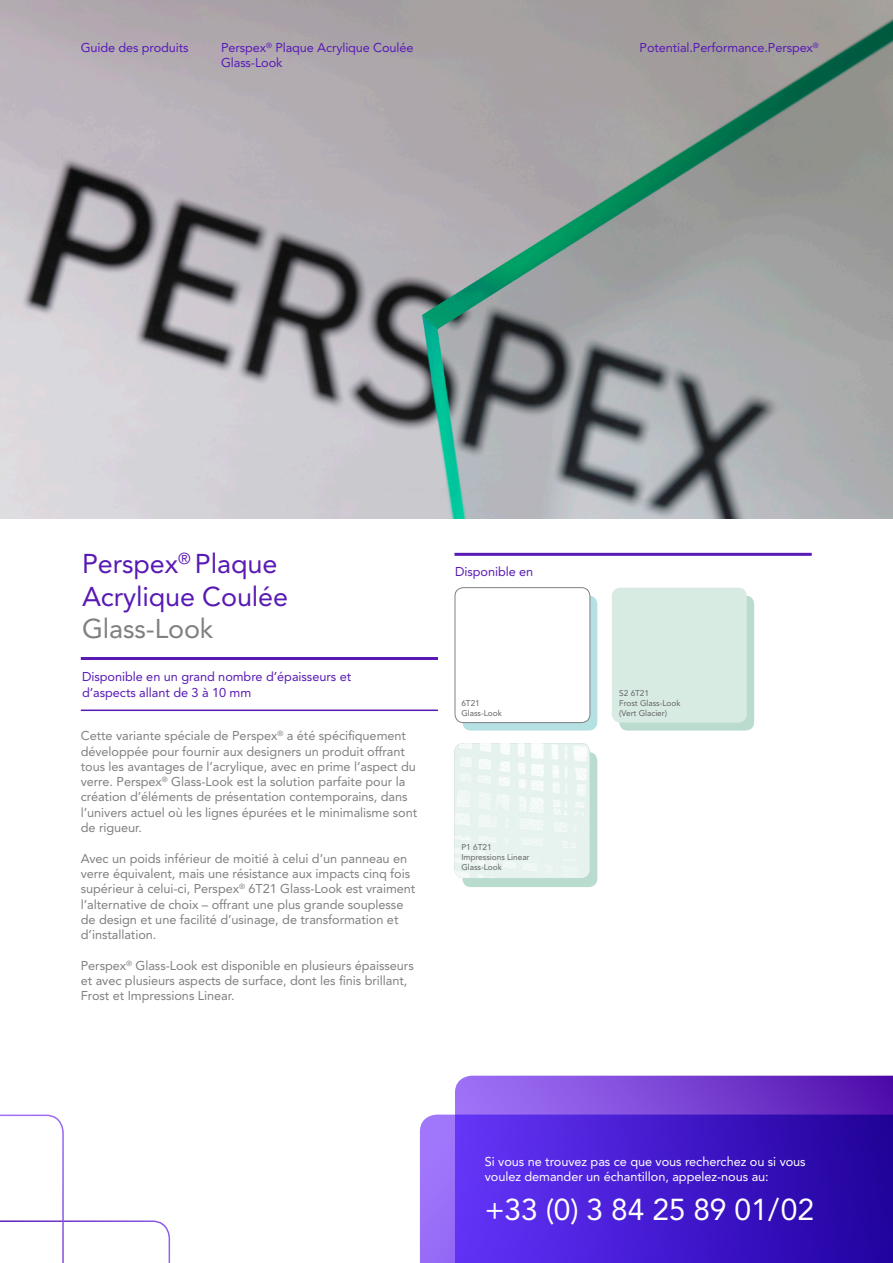
<style>
.page{position:relative;width:893px;height:1263px;background:#fff}
.page>*{position:absolute;margin:0;border:0;box-sizing:border-box;transform-origin:0 0}
.t1{font:30px "Avenir LT Std";letter-spacing:-.005em;color:#fff}
.t2{font:27px/32.4px "Avenir LT Std";letter-spacing:-.005em;color:#581ab4}
.t3{font:27px "Avenir LT Std";letter-spacing:-.005em;color:#808083}
.t4{font:12.75px/15.3px "Avenir LT Std";letter-spacing:-.005em;color:#808083}
.t5{font:12.75px/15.3px "Avenir LT Std";letter-spacing:-.01em;color:#581ab4}
.t6{font:12.75px/15.3px "Avenir LT Std";letter-spacing:-.005em;color:#fff}
.t7{font:8.25px/10.1px "Avenir LT Std";letter-spacing:-.005em;color:#636366}
</style>
<div class="page">
<div style="left:462px;top:752px;width:135px;height:135px;background:#badccf;border-radius:9px"></div>
<img style="left:455px;top:743px;width:135px;height:135px">
<img style="left:0;top:0;width:893px;height:519px">
<hr style="left:81px;top:709px;width:357px;height:2px;background:#581ab4">
<hr style="left:81px;top:657px;width:357px;height:3px;background:#581ab4">
<hr style="left:454px;top:553px;width:358px;height:3px;background:#581ab4">
<svg style="left:0;top:1114px;width:170px;height:149px"></svg>
<svg style="left:455px;top:1076px;width:438px;height:38px;background:#7a44d3"></svg>
<svg style="left:420px;top:1114px;width:473px;height:149px;background:#4920ce"></svg>
<div style="left:462px;top:596px;width:135px;height:134px;background:#b6e1e2;border-radius:9px"></div>
<div style="left:619px;top:596px;width:135px;height:134px;background:#badccf;border-radius:9px"></div>
<div style="left:455px;top:588px;width:135px;height:135px;background:#fff;border-radius:9px"></div>
<div style="left:455px;top:587px;width:135px;height:136px;border:1px solid #808083;border-radius:9px"></div>
<div style="left:612px;top:588px;width:135px;height:135px;background:#d8ebe3;border-radius:9px"></div>
<p class="t5" style="left:81px;top:40px;width:109px">Guide des produits</p>
<p class="t5" style="left:221px;top:40px;width:194px">Perspex<sup>®</sup> Plaque Acrylique Coulée<br>Glass-Look</p>
<p class="t5" style="left:640px;top:40px;width:181px">Potential.Performance.Perspex<sup>®</sup></p>
<p class="t2" style="left:82px;top:548px;width:208px">Perspex<sup>®</sup> Plaque<br>Acrylique Coulée</p>
<p class="t3" style="left:82px;top:613px;width:133px">Glass-Look</p>
<p class="t5" style="left:82px;top:669px;width:271px">Disponible en un grand nombre d’épaisseurs et d’aspects allant de 3 à 10 mm</p>
<p class="t4" style="left:81px;top:728px;width:338px">Cette variante spéciale de Perspex<sup>®</sup> a été spécifiquement développée pour fournir aux designers un produit offrant tous les avantages de l’acrylique, avec en prime l’aspect du verre. Perspex<sup>®</sup> Glass-Look est la solution parfaite pour la création d’éléments de présentation contemporains, dans l’univers actuel où les lignes épurées et le minimalisme sont de rigueur.</p>
<p class="t4" style="left:81px;top:851px;width:336px">Avec un poids inférieur de moitié à celui d’un panneau en verre équivalent, mais une résistance aux impacts cinq fois supérieur à celui-ci, Perspex<sup>®</sup> 6T21 Glass-Look est vraiment l’alternative de choix – offrant une plus grande souplesse de design et une facilité d’usinage, de transformation et d’installation.</p>
<p class="t4" style="left:81px;top:958px;width:334px">Perspex<sup>®</sup> Glass-Look est disponible en plusieurs épaisseurs et avec plusieurs aspects de surface, dont les finis brillant,<br>Frost et Impressions Linear.</p>
<p class="t5" style="left:455px;top:564px;width:80px">Disponible en</p>
<p class="t7" style="left:461px;top:698px;width:42px">6T21<br>Glass-Look</p>
<p class="t7" style="left:619px;top:688px;width:63px">S2 6T21<br>Frost Glass-Look (Vert Glacier)</p>
<p class="t7" style="left:461px;top:842px;width:70px">P1 6T21<br>Impressions Linear<br>Glass-Look</p>
<p class="t6" style="left:485px;top:1154px;width:322px">Si vous ne trouvez pas ce que vous recherchez ou si vous voulez demander un échantillon, appelez-nous au:</p>
<p class="t1" style="left:485px;top:1192px;width:331px">+33 (0) 3 84 25 89 01/02</p>
</div>
